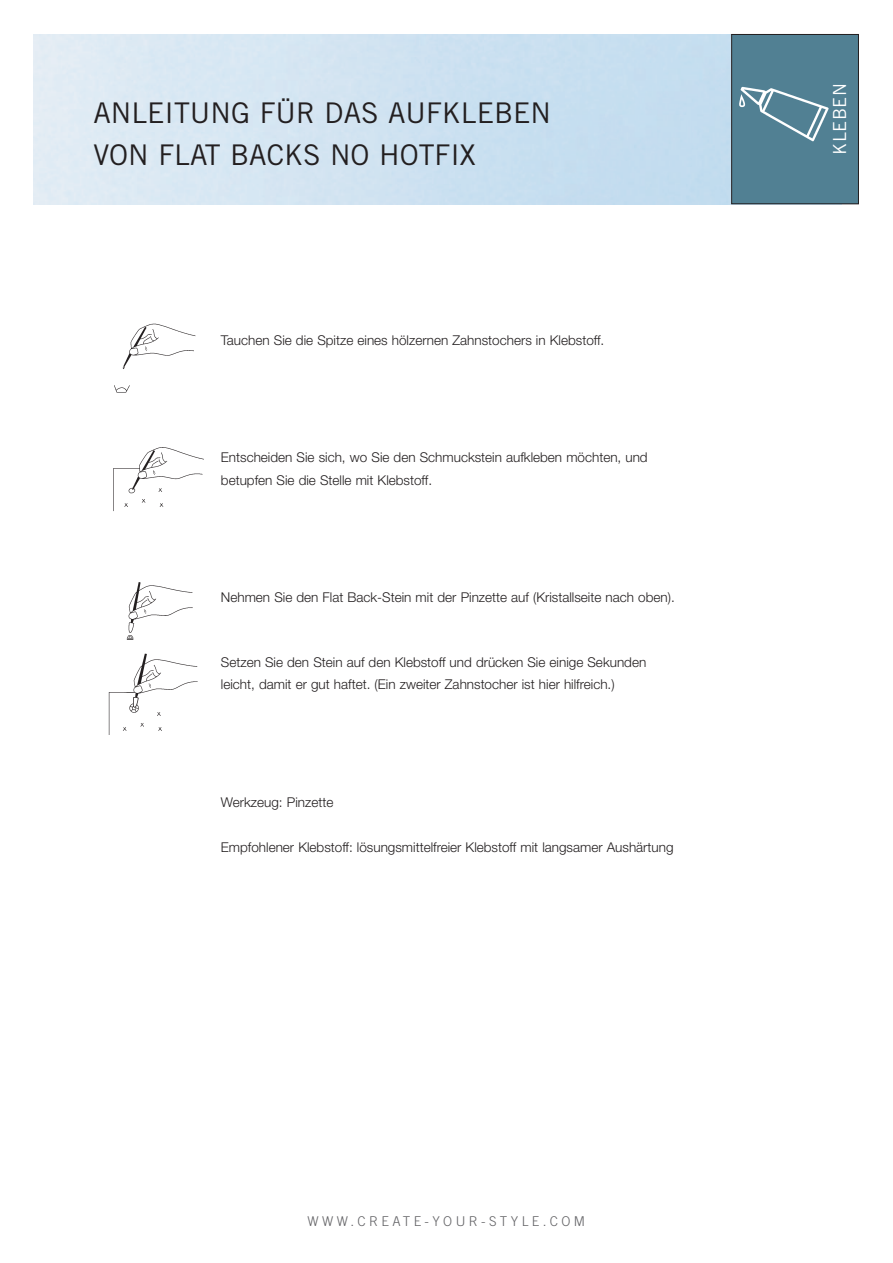
<style>
.page{position:relative;width:893px;height:1263px;background:#fff}
.page>*{position:absolute;margin:0;border:0;box-sizing:border-box;transform-origin:0 0}
.t1{font:28.5px/42px "Trade Gothic";color:#231f20}
.t2{font:18px "Trade Gothic";letter-spacing:.03em;color:#fff}
.t3{font:300 13.5px/22.5px "Helvetica Neue";color:#231f20}
.t4{font:300 13.5px "Trade Gothic";letter-spacing:.25em;color:#636366}
</style>
<div class="page">
<div style="left:732px;top:34px;width:126px;height:170px;background:#518093"></div>
<img style="left:740px;top:87px;width:88px;height:54px">
<div style="left:731px;top:34px;width:128px;height:170px;border:1px solid #231f20"></div>
<img style="left:114px;top:323px;width:82px;height:70px">
<img style="left:113px;top:447px;width:90px;height:64px">
<img style="left:126px;top:582px;width:67px;height:58px">
<img style="left:108px;top:653px;width:90px;height:81px">
<h1 class="t1" style="left:93px;top:94px;width:459px">ANLEITUNG FÜR DAS AUFKLEBEN<br>VON FLAT BACKS NO HOTFIX</h1>
<p class="t3" style="left:221px;top:330px;width:385px">Tauchen Sie die Spitze eines hölzernen Zahnstochers in Klebstoff.</p>
<p class="t3" style="left:221px;top:447px;width:428px">Entscheiden Sie sich, wo Sie den Schmuckstein aufkleben möchten, und betupfen Sie die Stelle mit Klebstoff.</p>
<p class="t3" style="left:221px;top:587px;width:455px">Nehmen Sie den Flat Back-Stein mit der Pinzette auf (Kristallseite nach oben).</p>
<p class="t3" style="left:221px;top:652px;width:427px">Setzen Sie den Stein auf den Klebstoff und drücken Sie einige Sekunden leicht, damit er gut haftet. (Ein zweiter Zahnstocher ist hier hilfreich.)</p>
<p class="t3" style="left:221px;top:792px;width:114px">Werkzeug: Pinzette</p>
<p class="t3" style="left:221px;top:837px;width:454px">Empfohlener Klebstoff: lösungsmittelfreier Klebstoff mit langsamer Aushärtung</p>
<p class="t4" style="left:307px;top:1216px;width:279px">WWW.CREATE-YOUR-STYLE.COM</p>
<h2 class="t2" style="left:833px;top:155px;width:73px;rotate:-90deg">KLEBEN</h2>
</div>
